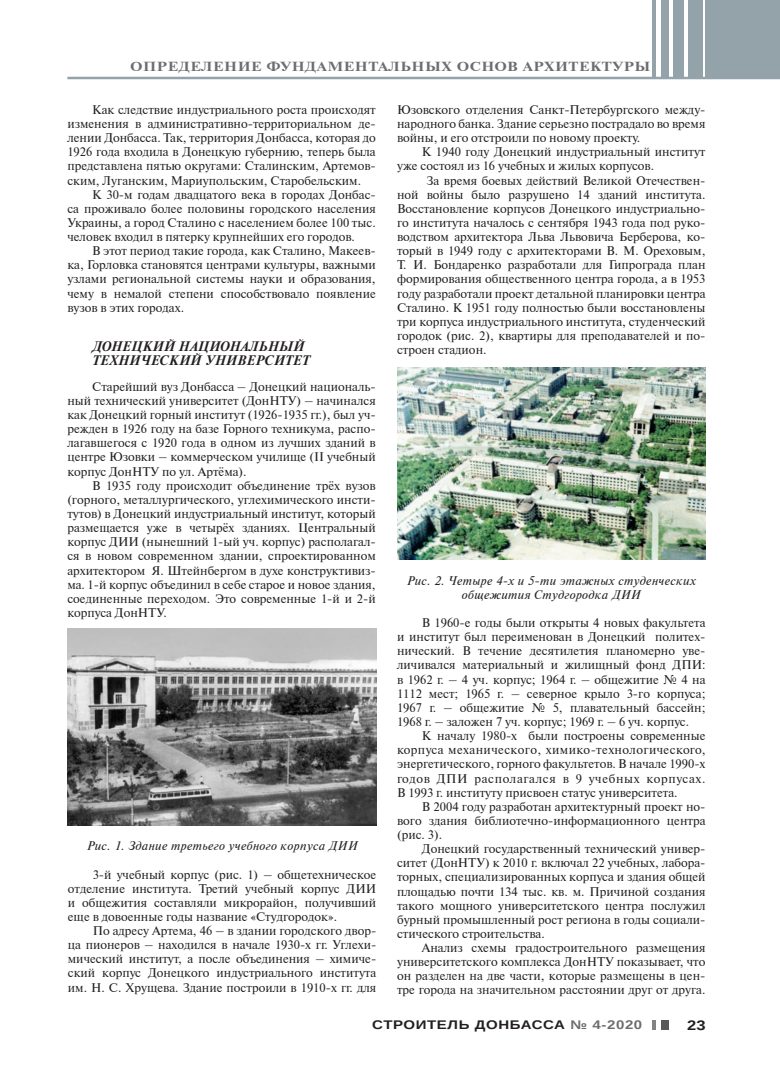
<style>
.page{position:relative;width:780px;height:1088px;background:#fff}
.page>*{position:absolute;margin:0;border:0;box-sizing:border-box;transform-origin:0 0}
.подзаголовок{font:italic 700 13.75px/14.1px "Newton C";letter-spacing:.03em;color:#231f20}
.t1{font:700 13.75px "Arimo";color:#231f20;scale:1.2 1}
.колонтитул{font:700 13.12px "Newton C";letter-spacing:.04em;color:#6c6d70;scale:1.2 1}
.основной{font:12.5px/14.1px "Newton C";color:#231f20;text-align:justify}
.подпись_фото{font:italic 12.5px/14.1px "Newton C";letter-spacing:.03em;color:#231f20;text-align:center}
.t2{font:700 12.5px "Arimo";letter-spacing:.04em;color:#231f20;scale:1.2 1}
.s1{color:#6c6d70}
</style>
<div class="page">
<div style="left:705px;top:0;width:75px;height:78px;background:#94a2aa"></div>
<div style="left:688px;top:0;width:14px;height:78px;background:#94a2aa"></div>
<div style="left:673px;top:0;width:10px;height:78px;background:#94a2aa"></div>
<div style="left:661px;top:0;width:7px;height:78px;background:#94a2aa"></div>
<hr style="left:652px;top:0;width:4px;height:78px;background:#94a2aa">
<div style="left:661px;top:1020px;width:7px;height:9px;background:#57585a"></div>
<svg style="left:652px;top:1020px;width:4px;height:9px"></svg>
<hr style="left:67px;top:77px;width:713px;height:2px;background:#94a2aa">
<img style="left:67px;top:629px;width:309px;height:197px">
<img style="left:397px;top:367px;width:308px;height:192px">
<p class="колонтитул" style="left:130px;top:59px;width:435px">ОПРЕДЕЛЕНИЕ ФУНДАМЕНТАЛЬНЫХ ОСНОВ АРХИТЕКТУРЫ</p>
<p class="основной" style="left:67px;top:103px;width:310px;text-indent:25px">Как следствие индустриального роста происходят изменения в административно-территориальном де&shy;лении Донбасса. Так, территория Донбасса, которая до 1926 года входила в Донецкую губернию, теперь была представлена пятью округами: Сталинским, Артемов&shy;ским, Луганским, Мариупольским, Старобельским.</p>
<p class="основной" style="left:67px;top:187px;width:310px;text-indent:25px">К 30-м годам двадцатого века в городах Донбас&shy;са проживало более половины городского населения Украины, а город Сталино с населением более 100 тыс. человек входил в пятерку крупнейших его городов.</p>
<p class="основной" style="left:67px;top:244px;width:310px;text-indent:25px">В этот период такие города, как Сталино, Макеев&shy;ка, Горловка становятся центрами культуры, важными узлами региональной системы науки и образования, чему в немалой степени способствовало появление вузов в этих городах.</p>
<p class="подзаголовок" style="left:92px;top:340px;width:218px">ДОНЕЦКИЙ НАЦИОНАЛЬНЫЙ<br>ТЕХНИЧЕСКИЙ УНИВЕРСИТЕТ</p>
<p class="основной" style="left:67px;top:379px;width:310px;text-indent:25px">Старейший вуз Донбасса – Донецкий националь&shy;ный технический университет (ДонНТУ) – начинался как Донецкий горный институт (1926-1935 гг.), был уч&shy;режден в 1926 году на базе Горного техникума, распо&shy;лагавшегося с 1920 года в одном из лучших зданий в центре Юзовки – коммерческом училище (II учебный корпус ДонНТУ по ул. Артёма).</p>
<p class="основной" style="left:67px;top:478px;width:310px;text-indent:25px">В 1935 году происходит объединение трёх вузов (горного, металлургического, углехимического инсти&shy;тутов) в Донецкий индустриальный институт, который размещается уже в четырёх зданиях. Центральный корпус ДИИ (нынешний 1-ый уч. корпус) располагал&shy;ся в новом современном здании, спроектированном архитектором Я. Штейнбергом в духе конструктивиз&shy;ма. 1-й корпус объединил в себе старое и новое здания, соединенные переходом. Это современные 1-й и 2-й корпуса ДонНТУ.</p>
<p class="подпись_фото" style="left:87px;top:839px;width:272px">Рис. 1. Здание третьего учебного корпуса ДИИ</p>
<p class="основной" style="left:68px;top:867px;width:310px;text-indent:25px">3-й учебный корпус (рис. 1) – общетехническое отделение института. Третий учебный корпус ДИИ и общежития составляли микрорайон, получивший еще в довоенные годы название «Студгородок».</p>
<p class="основной" style="left:68px;top:924px;width:310px;text-indent:25px">По адресу Артема, 46 – в здании городского двор&shy;ца пионеров – находился в начале 1930-х гг. Углехи&shy;мический институт, а после объединения – химиче&shy;ский корпус Донецкого индустриального института им. Н. С. Хрущева. Здание построили в 1910-х гг. для</p>
<p class="основной" style="left:397px;top:103px;width:310px">Юзовского отделения Санкт-Петербургского между&shy;народного банка. Здание серьезно пострадало во время войны, и его отстроили по новому проекту.</p>
<p class="основной" style="left:397px;top:145px;width:310px;text-indent:25px">К 1940 году Донецкий индустриальный институт уже состоял из 16 учебных и жилых корпусов.</p>
<p class="основной" style="left:397px;top:173px;width:310px;text-indent:29px">За время боевых действий Великой Отечествен&shy;ной войны было разрушено 14 зданий института.<br>Восстановление корпусов Донецкого индустриально&shy;го института началось с сентября 1943 года под руко&shy;водством архитектора Льва Львовича Берберова, ко&shy;торый в 1949 году с архитекторами В. М. Ореховым, Т. И. Бондаренко разработали для Гипрограда план формирования общественного центра города, а в 1953 году разработали проект детальной планировки центра Сталино. К 1951 году полностью были восстановлены три корпуса индустриального института, студенческий городок (рис. 2), квартиры для преподавателей и по&shy;строен стадион.</p>
<p class="подпись_фото" style="left:407px;top:573px;width:290px">Рис. 2. Четыре 4-х и 5-ти этажных студенческих общежития Студгородка ДИИ</p>
<p class="основной" style="left:397px;top:616px;width:310px;text-indent:25px">В 1960-е годы были открыты 4 новых факультета и институт был переименован в Донецкий политех&shy;нический. В течение десятилетия планомерно уве&shy;личивался материальный и жилищный фонд ДПИ: в 1962 г. – 4 уч. корпус; 1964 г. – общежитие № 4 на 1112 мест; 1965 г. – северное крыло 3-го корпуса; 1967 г. – общежитие № 5, плавательный бассейн; 1968 г. – заложен 7 уч. корпус; 1969 г. – 6 уч. корпус.</p>
<p class="основной" style="left:397px;top:729px;width:310px;text-indent:25px">К началу 1980-х были построены современные корпуса механического, химико-технологического, энергетического, горного факультетов. В начале 1990-х годов ДПИ располагался в 9 учебных корпусах.<br>В 1993 г. институту присвоен статус университета.</p>
<p class="основной" style="left:397px;top:799px;width:310px;text-indent:25px">В 2004 году разработан архитектурный проект но&shy;вого здания библиотечно-информационного центра (рис. 3).</p>
<p class="основной" style="left:397px;top:842px;width:310px;text-indent:25px">Донецкий государственный технический универ&shy;ситет (ДонНТУ) к 2010 г. включал 22 учебных, лабора&shy;торных, специализированных корпуса и здания общей площадью почти 134 тыс. кв. м. Причиной создания такого мощного университетского центра послужил бурный промышленный рост региона в годы социали&shy;стического строительства.</p>
<p class="основной" style="left:397px;top:941px;width:310px;text-indent:25px">Анализ схемы градостроительного размещения университетского комплекса ДонНТУ показывает, что он разделен на две части, которые размещены в цен&shy;тре города на значительном расстоянии друг от друга.</p>
<p class="t2" style="left:372px;top:1016px;width:226px">СТРОИТЕЛЬ ДОНБАССА <span class="s1">№ 4-2020</span></p>
<p class="t1" style="left:687px;top:1016px;width:17px">23</p>
</div>
